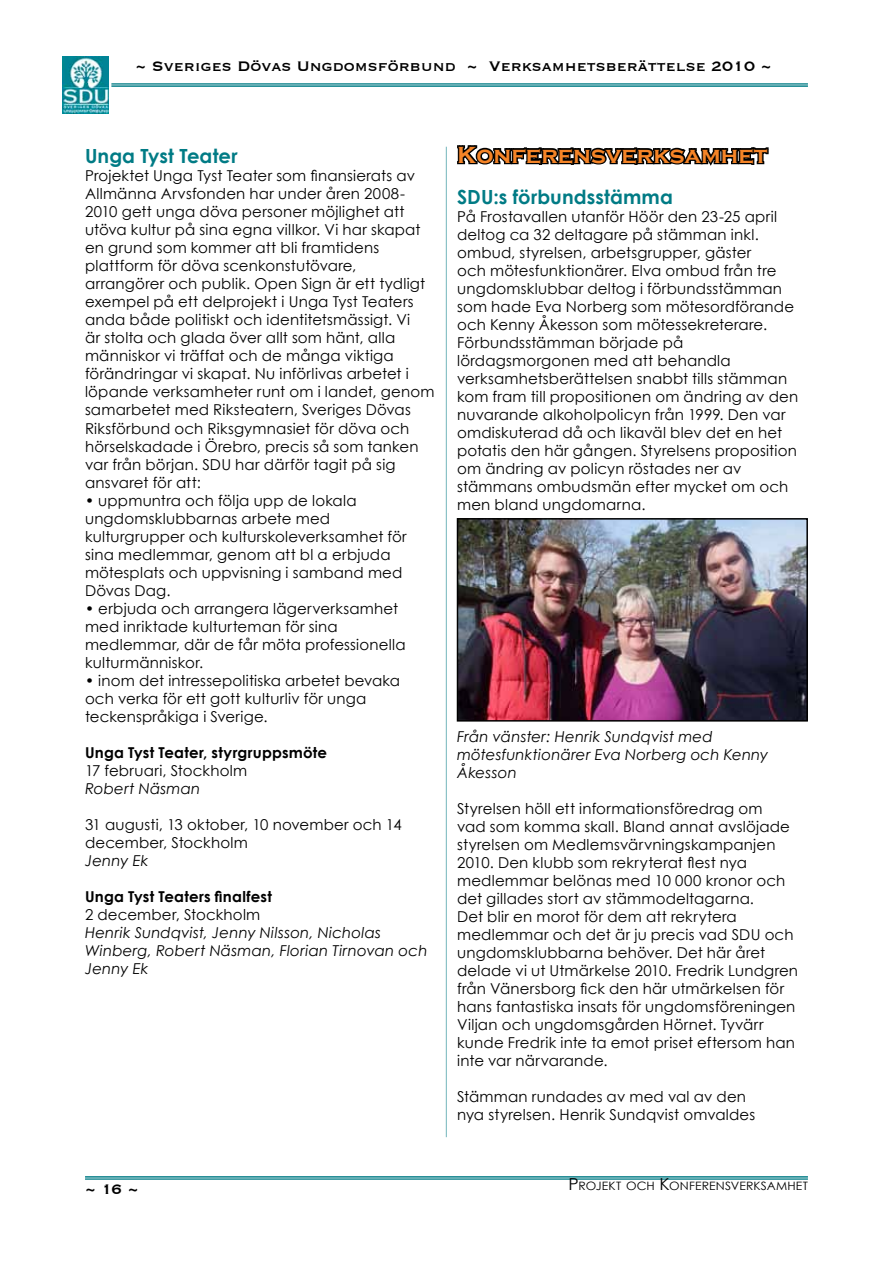
<style>
.page{position:relative;width:893px;height:1263px;background:#fff}
.page>*{position:absolute;margin:0;border:0;box-sizing:border-box;transform-origin:0 0}
.t1{font:700 24px "Copperplate Gothic";color:#f58427}
.t2{font:700 19.5px "Century Gothic";letter-spacing:.005em;color:#007b85}
.t3{font:18px "Copperplate";color:#000}
.t4{font:15px/18px "Century Gothic";letter-spacing:.015em;color:#000}
.t5{font:italic 15px/18px "Century Gothic";letter-spacing:.01em;color:#000}
.t6{font:700 15px "Century Gothic";letter-spacing:.01em;color:#000}
.t7{font:11.55px "Century Gothic";letter-spacing:.01em;color:#000;scale:1.05 1}
.s1{font-size:16.5px}
</style>
<div class="page">
<hr style="left:85px;top:1176px;width:723px;height:1px;background:#007b85">
<hr style="left:85px;top:1177px;width:723px;height:1px;background:#007b85">
<hr style="left:85px;top:1179px;width:723px;height:1px;background:#007b85">
<hr style="left:111px;top:83px;width:697px;height:1px;background:#007b85">
<hr style="left:111px;top:85px;width:697px;height:1px;background:#007b85">
<hr style="left:111px;top:86px;width:697px;height:1px;background:#007b85">
<img style="left:62px;top:57px;width:47px;height:57px">
<hr style="left:446px;top:147px;width:1px;height:990px;background:#007b85">
<svg style="left:457px;top:145px;width:312px;height:21px"></svg>
<img style="left:460px;top:521px;width:345px;height:198px">
<div style="left:457px;top:518px;width:351px;height:204px;border:2px solid #000"></div>
<p class="t3" style="left:136px;top:55px;width:637px">~ Sveriges Dövas Ungdomsförbund ~ Verksamhetsberättelse 2010 ~</p>
<h2 class="t2" style="left:85px;top:144px;width:154px">Unga Tyst Teater</h2>
<p class="t4" style="left:85px;top:167px;width:351px">Projektet Unga Tyst Teater som finansierats av Allmänna Arvsfonden har under åren 2008- 2010 gett unga döva personer möjlighet att utöva kultur på sina egna villkor. Vi har skapat en grund som kommer att bli framtidens plattform för döva scenkonstutövare, arrangörer och publik. Open Sign är ett tydligt exempel på ett delprojekt i Unga Tyst Teaters anda både politiskt och identitetsmässigt. Vi<br>är stolta och glada över allt som hänt, alla människor vi träffat och de många viktiga förändringar vi skapat. Nu införlivas arbetet i löpande verksamheter runt om i landet, genom samarbetet med Riksteatern, Sveriges Dövas Riksförbund och Riksgymnasiet för döva och hörselskadade i Örebro, precis så som tanken var från början. SDU har därför tagit på sig ansvaret för att:</p>
<p class="t4" style="left:85px;top:491px;width:323px">• uppmuntra och följa upp de lokala ungdomsklubbarnas arbete med kulturgrupper och kulturskoleverksamhet för sina medlemmar, genom att bl a erbjuda mötesplats och uppvisning i samband med Dövas Dag.</p>
<p class="t4" style="left:85px;top:599px;width:322px">• erbjuda och arrangera lägerverksamhet med inriktade kulturteman för sina medlemmar, där de får möta professionella kulturmänniskor.</p>
<p class="t4" style="left:85px;top:671px;width:317px">• inom det intressepolitiska arbetet bevaka och verka för ett gott kulturliv för unga teckenspråkiga i Sverige.</p>
<p class="t6" style="left:85px;top:743px;width:244px">Unga Tyst Teater, styrgruppsmöte</p>
<p class="t4" style="left:85px;top:761px;width:164px">17 februari, Stockholm</p>
<p class="t5" style="left:85px;top:779px;width:117px">Robert Näsman</p>
<p class="t4" style="left:85px;top:815px;width:318px">31 augusti, 13 oktober, 10 november och 14 december, Stockholm</p>
<p class="t5" style="left:85px;top:851px;width:65px">Jenny Ek</p>
<p class="t6" style="left:85px;top:887px;width:188px">Unga Tyst Teaters finalfest</p>
<p class="t4" style="left:85px;top:905px;width:177px">2 december, Stockholm</p>
<p class="t5" style="left:85px;top:923px;width:344px">Henrik Sundqvist, Jenny Nilsson, Nicholas<br>Winberg, Robert Näsman, Florian Tirnovan och<br>Jenny Ek</p>
<h1 class="t1" style="left:457px;top:141px;width:312px">Konferensverksamhet</h1>
<h2 class="t2" style="left:457px;top:185px;width:217px">SDU:s förbundsstämma</h2>
<p class="t4" style="left:457px;top:207px;width:343px">På Frostavallen utanför Höör den 23-25 april deltog ca 32 deltagare på stämman inkl. ombud, styrelsen, arbetsgrupper, gäster<br>och mötesfunktionärer. Elva ombud från tre ungdomsklubbar deltog i förbundsstämman som hade Eva Norberg som mötesordförande och Kenny Åkesson som mötessekreterare.<br>Förbundsstämman började på lördagsmorgonen med att behandla verksamhetsberättelsen snabbt tills stämman kom fram till propositionen om ändring av den nuvarande alkoholpolicyn från 1999. Den var omdiskuterad då och likaväl blev det en het potatis den här gången. Styrelsens proposition om ändring av policyn röstades ner av stämmans ombudsmän efter mycket om och men bland ungdomarna.</p>
<p class="t5" style="left:457px;top:727px;width:313px">Från vänster: Henrik Sundqvist med mötesfunktionärer Eva Norberg och Kenny<br>Åkesson</p>
<p class="t4" style="left:457px;top:799px;width:342px">Styrelsen höll ett informationsföredrag om<br>vad som komma skall. Bland annat avslöjade styrelsen om Medlemsvärvningskampanjen 2010. Den klubb som rekryterat flest nya medlemmar belönas med 10 000 kronor och det gillades stort av stämmodeltagarna.<br>Det blir en morot för dem att rekrytera medlemmar och det är ju precis vad SDU och ungdomsklubbarna behöver. Det här året delade vi ut Utmärkelse 2010. Fredrik Lundgren från Vänersborg fick den här utmärkelsen för hans fantastiska insats för ungdomsföreningen Viljan och ungdomsgården Hörnet. Tyvärr kunde Fredrik inte ta emot priset eftersom han inte var närvarande.</p>
<p class="t4" style="left:457px;top:1087px;width:300px">Stämman rundades av med val av den nya styrelsen. Henrik Sundqvist omvaldes</p>
<p class="t3" style="left:85px;top:1177px;width:55px">~ 16 ~</p>
<p class="t7" style="left:568px;top:1179px;width:230px"><span class="s1">P</span>ROJEKT OCH <span class="s1">K</span>ONFERENSVERKSAMHET</p>
</div>
